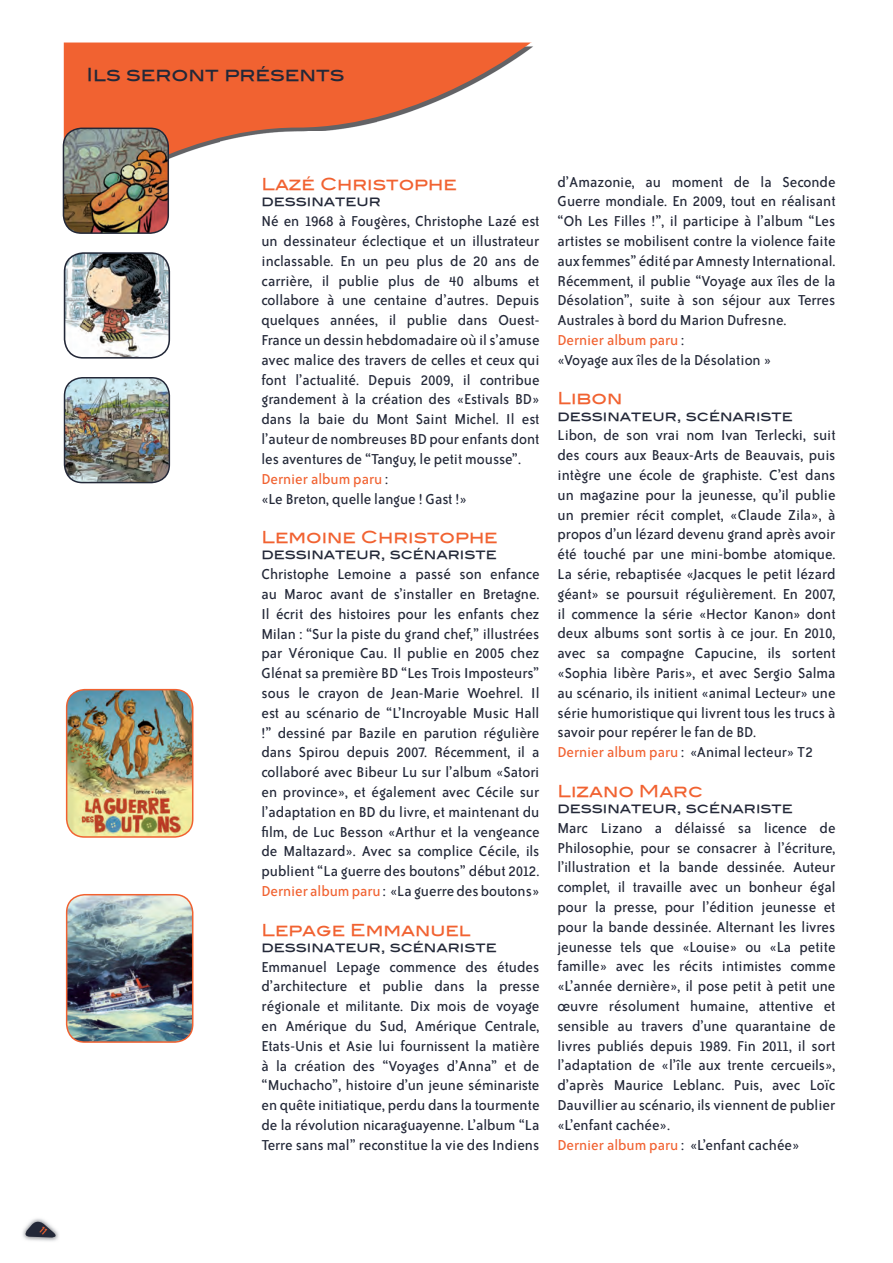
<style>
.page{position:relative;width:893px;height:1263px;background:#fff}
.page>*{position:absolute;margin:0;border:0;box-sizing:border-box;transform-origin:0 0}
.t1{font:18px "Blair Md ITCTT Medium";color:#232838}
.t2{font:16.5px/19.8px "Bailey Sans ITC";color:#232838}
.t3{font:16.5px "Blair Md ITCTT Medium";color:#f16231}
.t4{font:13.5px "Blair Md ITCTT Medium";color:#232838}
.s1{color:#f16231}
</style>
<div class="page">
<svg style="left:64px;top:43px;width:467px;height:116px;fill:#f16231"></svg>
<img style="left:24px;top:1238px;width:34px;height:3px">
<img style="left:63px;top:128px;width:105px;height:105px">
<div style="left:63px;top:128px;width:106px;height:106px;border:2px solid #232838;border-radius:18px"></div>
<img style="left:65px;top:255px;width:104px;height:101px">
<div style="left:64px;top:252px;width:106px;height:107px;border:2px solid #232838;border-radius:19px"></div>
<img style="left:65px;top:378px;width:104px;height:105px">
<div style="left:64px;top:377px;width:106px;height:106px;border:2px solid #232838;border-radius:18px"></div>
<img style="left:67px;top:690px;width:126px;height:147px">
<div style="left:66px;top:689px;width:127px;height:149px;border:2px solid #f16231;border-radius:18px"></div>
<img style="left:67px;top:895px;width:126px;height:147px">
<div style="left:66px;top:894px;width:127px;height:149px;border:2px solid #f16231;border-radius:18px"></div>
<svg style="left:22px;top:1218px;width:37px;height:20px"></svg>
<p class="t1" style="left:87px;top:60px;width:259px">Ils seront présents</p>
<p class="t3" style="left:261px;top:171px;width:197px">Lazé Christophe</p>
<p class="t4" style="left:261px;top:191px;width:121px">dessinateur</p>
<p class="t2" style="left:261px;top:212px;width:280px">Né en 1968 à Fougères, Christophe Lazé est un dessinateur éclectique et un illustrateur inclassable. En un peu plus de 20 ans de carrière, il publie plus de 40 albums et collabore à une centaine d’autres. Depuis quelques années, il publie dans Ouest-France un dessin hebdomadaire où il s’amuse avec malice des travers de celles et ceux qui font l’actualité. Depuis 2009, il contribue grandement à la création des «Estivals BD» dans la baie du Mont Saint Michel. Il est l’auteur de nombreuses BD pour enfants dont les aventures de “Tanguy, le petit mousse”.<br><span class="s1">Dernier album paru</span> :<br>«Le Breton, quelle langue ! Gast !»</p>
<p class="t3" style="left:261px;top:524px;width:238px">Lemoine Christophe</p>
<p class="t4" style="left:261px;top:543px;width:237px">dessinateur, scénariste</p>
<p class="t2" style="left:261px;top:564px;width:280px;text-align:justify">Christophe Lemoine a passé son enfance au Maroc avant de s’installer en Bretagne.<br>Il écrit des histoires pour les enfants chez Milan : “Sur la piste du grand chef,” illustrées par Véronique Cau. Il publie en 2005 chez Glénat sa première BD “Les Trois Imposteurs” sous le crayon de Jean-Marie Woehrel. Il est au scénario de “L’Incroyable Music Hall !” dessiné par Bazile en parution régulière dans Spirou depuis 2007. Récemment, il a collaboré avec Bibeur Lu sur l’album «Satori en province», et également avec Cécile sur l’adaptation en BD du livre, et maintenant du film, de Luc Besson «Arthur et la vengeance de Maltazard». Avec sa complice Cécile, ils publient “La guerre des boutons” début 2012.<br><span class="s1">Dernier album paru</span> : «La guerre des boutons»</p>
<p class="t3" style="left:261px;top:916px;width:211px">Lepage Emmanuel</p>
<p class="t4" style="left:261px;top:936px;width:237px">dessinateur, scénariste</p>
<p class="t2" style="left:261px;top:957px;width:280px;text-align:justify">Emmanuel Lepage commence des études d’architecture et publie dans la presse régionale et militante. Dix mois de voyage en Amérique du Sud, Amérique Centrale, Etats-Unis et Asie lui fournissent la matière à la création des “Voyages d’Anna” et de “Muchacho”, histoire d’un jeune séminariste en quête initiatique, perdu dans la tourmente de la révolution nicaraguayenne. L’album “La Terre sans mal” reconstitue la vie des Indiens</p>
<p class="t2" style="left:557px;top:172px;width:280px">d’Amazonie, au moment de la Seconde Guerre mondiale. En 2009, tout en réalisant “Oh Les Filles !”, il participe à l’album “Les artistes se mobilisent contre la violence faite aux femmes” édité par Amnesty International.<br>Récemment, il publie “Voyage aux îles de la Désolation”, suite à son séjour aux Terres Australes à bord du Marion Dufresne.<br><span class="s1">Dernier album paru</span> :<br>«Voyage aux îles de la Désolation »</p>
<p class="t3" style="left:557px;top:385px;width:66px">Libon</p>
<p class="t4" style="left:557px;top:405px;width:237px">dessinateur, scénariste</p>
<p class="t2" style="left:557px;top:426px;width:280px">Libon, de son vrai nom Ivan Terlecki, suit des cours aux Beaux-Arts de Beauvais, puis intègre une école de graphiste. C’est dans un magazine pour la jeunesse, qu’il publie un premier récit complet, «Claude Zila», à propos d’un lézard devenu grand après avoir été touché par une mini-bombe atomique.<br>La série, rebaptisée «Jacques le petit lézard géant» se poursuit régulièrement. En 2007, il commence la série «Hector Kanon» dont deux albums sont sortis à ce jour. En 2010, avec sa compagne Capucine, ils sortent «Sophia libère Paris», et avec Sergio Salma au scénario, ils initient «animal Lecteur» une série humoristique qui livrent tous les trucs à savoir pour repérer le fan de BD.<br><span class="s1">Dernier album paru</span> : «Animal lecteur» T2</p>
<p class="t3" style="left:557px;top:777px;width:147px">Lizano Marc</p>
<p class="t4" style="left:557px;top:797px;width:237px">dessinateur, scénariste</p>
<p class="t2" style="left:557px;top:818px;width:280px">Marc Lizano a délaissé sa licence de Philosophie, pour se consacrer à l’écriture, l’illustration et la bande dessinée. Auteur complet, il travaille avec un bonheur égal pour la presse, pour l’édition jeunesse et pour la bande dessinée. Alternant les livres jeunesse tels que «Louise» ou «La petite famille» avec les récits intimistes comme «L’année dernière», il pose petit à petit une œuvre résolument humaine, attentive et sensible au travers d’une quarantaine de livres publiés depuis 1989. Fin 2011, il sort l’adaptation de «l’île aux trente cercueils», d’après Maurice Leblanc. Puis, avec Loïc Dauvillier au scénario, ils viennent de publier «L’enfant cachée».<br><span class="s1">Dernier album paru</span> : «L’enfant cachée»</p>
</div>
